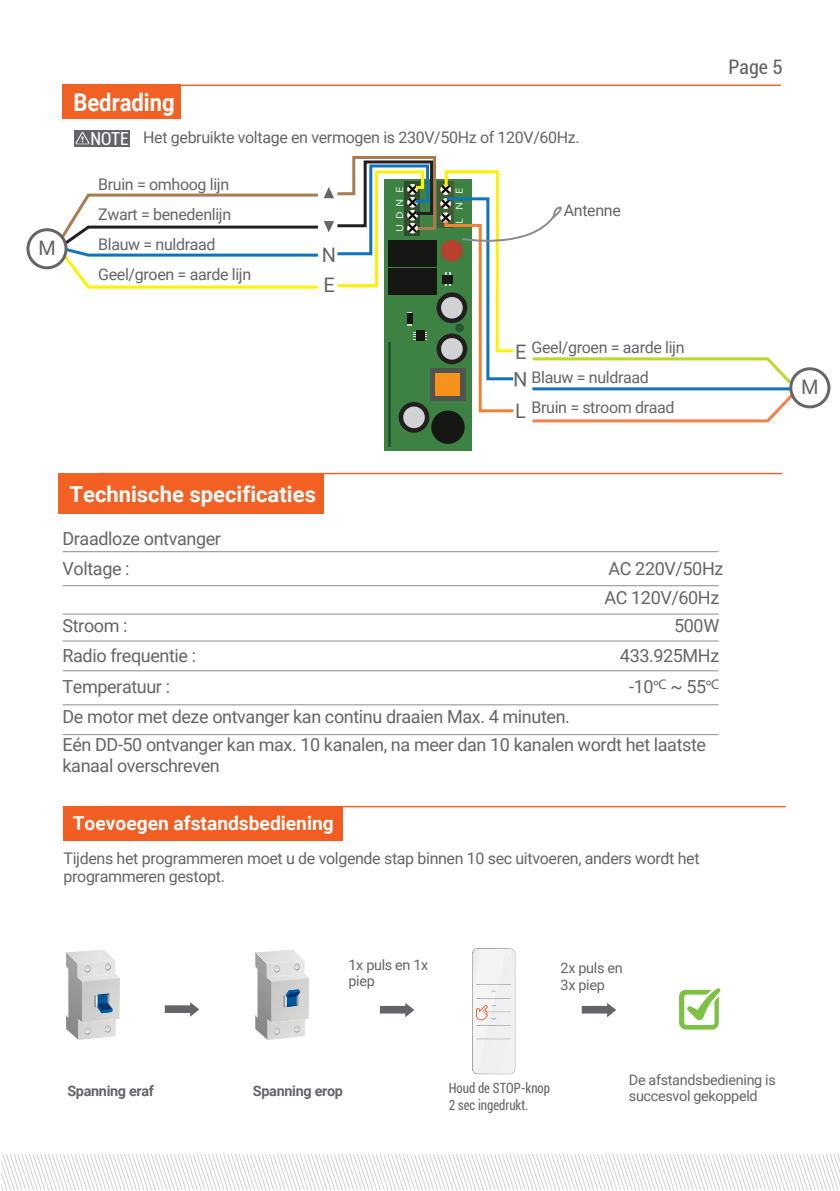
<style>
.page{position:relative;width:840px;height:1191px;background:#fff}
.page>*{position:absolute;margin:0;border:0;box-sizing:border-box;transform-origin:0 0}
.t1{font:700 24.4px "Roboto";color:#fff;scale:.9 1}
.t2{font:700 22px "Roboto";color:#fff}
.t3{font:condensed 20px "Roboto";color:#63656a}
.t4{font:20px/30px "Roboto";color:#656568}
.t5{font:20px "Roboto";color:#63656a}
.t6{font:700 19.2px "Roboto";color:#fff}
.t7{font:18px/29.6px "Roboto";letter-spacing:-.02em;color:#63656a}
.t8{font:condensed 18px "Roboto";color:#fff}
.t9{font:16px/30px "Roboto";letter-spacing:-.02em;color:#63656a}
.t10{font:14.4px/16.2px "Roboto";letter-spacing:-.02em;color:#63656a}
.t11{font:700 14.4px "Roboto";letter-spacing:-.02em;color:#63656a}
.t12{font:condensed 14.2px/17px "Roboto";color:#656568;scale:.9 1}
.t13{font:10.6px "Skia";color:#fff}
.s1{font-family:"Myriad Pro"}
</style>
<div class="page">
<div style="left:384px;top:180px;width:87px;height:271px;background:#3d8243"></div>
<div style="left:431px;top:410px;width:33px;height:34px;background:#161614;border-radius:50%"></div>
<hr style="left:387px;top:342px;width:3px;height:105px;background:#235832">
<hr style="left:98px;top:85px;width:682px;height:1px;background:#f25e21">
<div style="left:58px;top:473px;width:265px;height:40px;background:#f26123"></div>
<svg style="left:2px;top:1154px;width:837px;height:35px"></svg>
<hr style="left:99px;top:473px;width:682px;height:1px;background:#f25e21">
<svg style="left:679px;top:988px;width:41px;height:41px"></svg>
<svg style="left:379px;top:1003px;width:35px;height:14px"></svg>
<svg style="left:165px;top:1002px;width:34px;height:14px"></svg>
<hr style="left:63px;top:551px;width:655px;height:1px;background:#8b8d90">
<hr style="left:63px;top:585px;width:655px;height:1px;background:#8b8d90">
<hr style="left:63px;top:613px;width:655px;height:1px;background:#8b8d90">
<hr style="left:63px;top:640px;width:655px;height:1px;background:#8b8d90">
<hr style="left:63px;top:670px;width:655px;height:1px;background:#8b8d90">
<hr style="left:63px;top:704px;width:655px;height:1px;background:#8b8d90">
<hr style="left:63px;top:734px;width:655px;height:1px;background:#8b8d90">
<div style="left:63px;top:85px;width:118px;height:34px;background:#f26124"></div>
<div style="left:26px;top:228px;width:41px;height:41px;border:3px solid #656568;border-radius:50%"></div>
<div style="left:74px;top:130px;width:56px;height:16px;background:#63656a"></div>
<svg style="left:75px;top:132px;width:14px;height:12px"></svg>
<svg style="left:581px;top:1003px;width:35px;height:14px"></svg>
<div style="left:788px;top:367px;width:41px;height:41px;border:3px solid #656568;border-radius:50%"></div>
<svg style="left:472px;top:948px;width:43px;height:126px"></svg>
<svg style="left:255px;top:950px;width:54px;height:90px;background:#c7c9cb"></svg>
<svg style="left:66px;top:949px;width:54px;height:91px;background:#c6c8cb"></svg>
<div style="left:63px;top:805px;width:280px;height:35px;background:#f25e21"></div>
<hr style="left:106px;top:806px;width:679px;height:1px;background:#f25e21">
<svg style="left:40px;top:156px;width:757px;height:277px"></svg>
<h1 class="t1" style="left:73px;top:85px;width:114px">Bedrading</h1>
<p class="t8" style="left:90px;top:126px;width:40px">NOTE</p>
<p class="t9" style="left:143px;top:122px;width:438px">Het gebruikte voltage en vermogen is 230V/50Hz of 120V/60Hz.</p>
<p class="t9" style="left:98px;top:169px;width:154px">Bruin = omhoog lijn<br>Zwart = benedenlijn<br>Blauw = nuldraad<br>Geel/groen = aarde lijn</p>
<p class="t4" style="left:321px;top:239px;width:16px">N<br>E</p>
<p class="t13" style="left:393px;top:232px;width:48px;rotate:-90deg">UDNE</p>
<p class="t13" style="left:452px;top:210px;width:24px;rotate:-90deg">N E</p>
<p class="t13" style="left:452px;top:224px;width:7px;rotate:-90deg">L</p>
<p class="t9" style="left:563px;top:194px;width:59px">Antenne</p>
<p class="t9" style="left:531px;top:331px;width:154px">Geel/groen = aarde lijn<br>Blauw = nuldraad<br>Bruin = stroom draad</p>
<p class="t4" style="left:515px;top:336px;width:13px">E</p>
<p class="t4" style="left:527px;top:395px;width:16px;rotate:-180deg">N</p>
<p class="t4" style="left:515px;top:395px;width:12px">L</p>
<p class="t3" style="left:728px;top:53px;width:56px">Page 5</p>
<p class="t5" style="left:800px;top:373px;width:19px">M</p>
<h2 class="t2" style="left:69px;top:478px;width:248px">Technische specificaties</h2>
<p class="t7" style="left:62px;top:523px;width:160px">Draadloze ontvanger<br>Voltage :</p>
<p class="t7" style="left:604px;top:553px;width:120px">AC 220V/50Hz<br>AC 120V/60Hz</p>
<p class="t7" style="left:62px;top:610px;width:66px">Stroom :</p>
<p class="t7" style="left:673px;top:610px;width:47px">500W</p>
<p class="t7" style="left:62px;top:640px;width:135px">Radio frequentie :</p>
<p class="t7" style="left:619px;top:640px;width:101px">433.925MHz</p>
<p class="t7" style="left:62px;top:671px;width:109px">Temperatuur :</p>
<p class="t7" style="left:628px;top:671px;width:91px">-10<span class="s1">°</span><sup>C</sup> ~ 55<span class="s1">°</span><sup>C</sup></p>
<p class="t7" style="left:62px;top:702px;width:644px;line-height:27.6px">De motor met deze ontvanger kan continu draaien Max. 4 minuten.<br>Eén DD-50 ontvanger kan max. 10 kanalen, na meer dan 10 kanalen wordt het laatste</p>
<p class="t7" style="left:62px;top:750px;width:159px">kanaal overschreven</p>
<p class="t6" style="left:73px;top:809px;width:262px">Toevoegen afstandsbediening</p>
<p class="t9" style="left:63px;top:849px;width:637px;line-height:18px">Tijdens het programmeren moet u de volgende stap binnen 10 sec uitvoeren, anders wordt het programmeren gestopt.</p>
<p class="t10" style="left:348px;top:956px;width:81px">1x puls en 1x piep</p>
<p class="t10" style="left:560px;top:959px;width:64px">2x puls en<br>3x piep</p>
<p class="t11" style="left:67px;top:1081px;width:88px">Spanning eraf</p>
<p class="t11" style="left:253px;top:1081px;width:91px">Spanning erop</p>
<p class="t12" style="left:448px;top:1079px;width:114px">Houd de STOP-knop<br>2 sec ingedrukt.</p>
<p class="t10" style="left:628px;top:1071px;width:148px">De afstandsbediening is succesvol gekoppeld</p>
</div>
